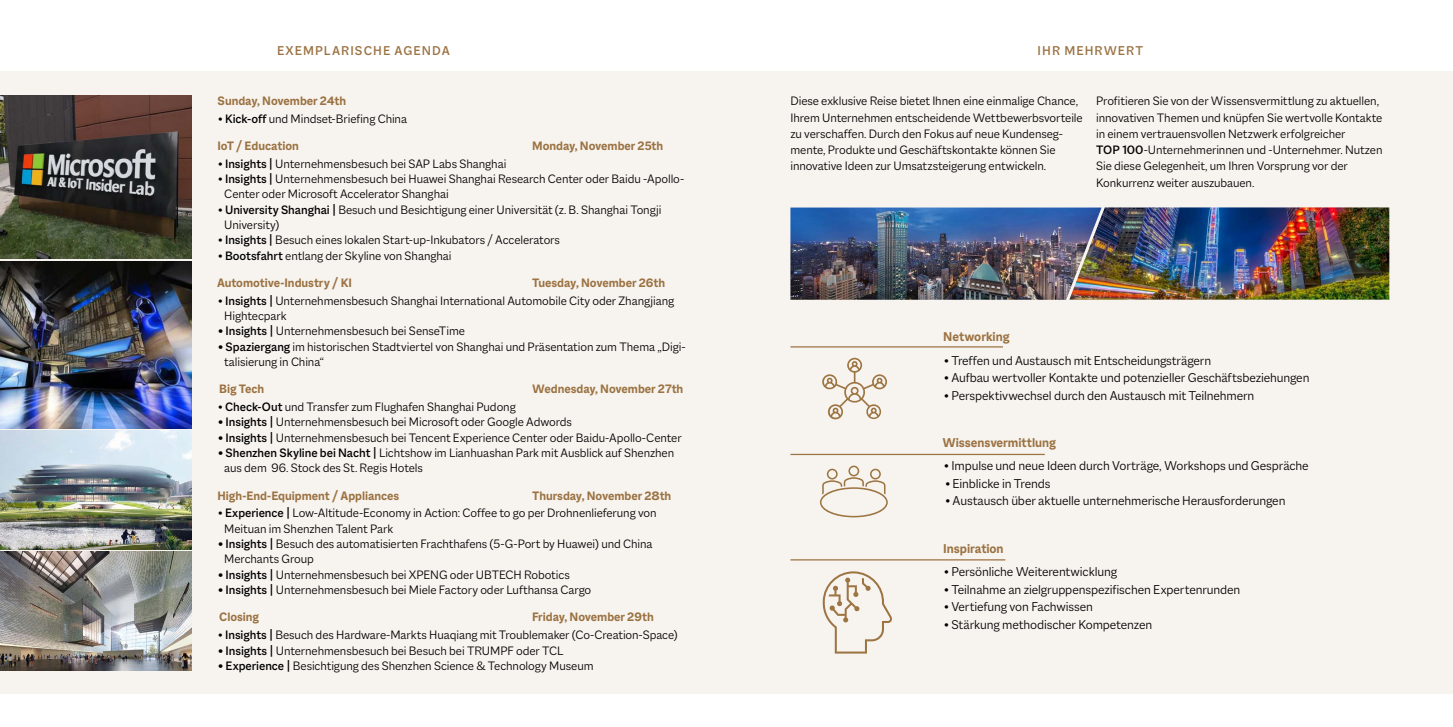
<style>
.page{position:relative;width:1453px;height:727px;background:#fff}
.page>*{position:absolute;margin:0;border:0;box-sizing:border-box;transform-origin:0 0}
.t1{font:300 13.75px "Macklin Sans";letter-spacing:-.005em;color:#000}
.t2{font:700 13.75px "Macklin Sans";letter-spacing:-.005em;color:#9b7242}
.t3{font:500 13.75px "Macklin Sans";letter-spacing:.075em;color:#9b7242}
.t4{font:300 13.12px/16.2px "Macklin Sans";letter-spacing:-.005em;color:#000}
.t5{font:700 13.12px "Macklin Sans";letter-spacing:-.005em;color:#9b7242}
.s1{font-weight:500}
.s2{font-weight:700;color:#9b7242}
</style>
<div class="page">
<div style="left:0;top:71px;width:1453px;height:622px;background:#f7f4ef"></div>
<img style="left:0;top:261px;width:191px;height:167px">
<img style="left:0;top:551px;width:191px;height:118px">
<img style="left:0;top:96px;width:191px;height:162px">
<img style="left:0;top:431px;width:191px;height:118px">
<svg style="left:823px;top:571px;width:69px;height:82px"></svg>
<hr style="left:790px;top:559px;width:215px;height:1px;background:#9b7242">
<hr style="left:790px;top:453px;width:255px;height:2px;background:#9b7242">
<hr style="left:790px;top:346px;width:213px;height:1px;background:#9b7242">
<svg style="left:820px;top:465px;width:68px;height:52px"></svg>
<svg style="left:822px;top:357px;width:65px;height:62px"></svg>
<img style="left:1101px;top:207px;width:288px;height:92px">
<img style="left:790px;top:207px;width:311px;height:92px">
<p class="t3" style="left:277px;top:43px;width:174px">Exemplarische Agen da</p>
<p class="t5" style="left:217px;top:93px;width:130px">Sunday, November 24th</p>
<p class="t4" style="left:217px;top:105px;width:191px;line-height:27.1px">• <span class="s1">Kick-off</span> und Mindset-Briefing China<br><span class="s2">IoT / Education</span></p>
<p class="t5" style="left:532px;top:138px;width:133px">Monday, November 25th</p>
<p class="t4" style="left:218px;top:155px;width:290px">• <span class="s1">Insights |</span> Unternehmensbesuch bei SAP Labs Shanghai</p>
<p class="t4" style="left:224px;top:171px;width:461px;line-height:15.4px;text-indent:-6px">• <span class="s1">Insights |</span> Unternehmensbesuch bei Huawei Shanghai Research Center oder Baidu -Apollo-<br>Center oder Microsoft Accelerator Shanghai</p>
<p class="t4" style="left:224px;top:202px;width:439px;line-height:15.4px;text-indent:-6px">• <span class="s1">University Shanghai |</span> Besuch und Besichtigung einer Universität (z. B. Shanghai Tongji<br>University)</p>
<p class="t4" style="left:218px;top:232px;width:343px">• <span class="s1">Insights |</span> Besuch eines lokalen Start-up-I nkubators / Accelerators</p>
<p class="t4" style="left:217px;top:242px;width:236px;line-height:27.1px">• <span class="s1">Bootsfahrt</span> entlang der Skyline von Shanghai<br><span class="s2">Automotive-Industry / KI</span></p>
<p class="t5" style="left:532px;top:275px;width:134px">Tuesday, November 26th</p>
<p class="t4" style="left:224px;top:293px;width:451px;line-height:15.4px;text-indent:-6px">• <span class="s1">Insights |</span> Unternehmensbesuch Shanghai I nternational Automobile City oder Zhangjiang<br>Hightecpark</p>
<p class="t4" style="left:218px;top:323px;width:248px"><span class="s1">• Insights |</span> Unternehmensbesuch bei SenseTime</p>
<p class="t4" style="left:224px;top:338px;width:463px;line-height:15.4px;text-indent:-6px"><span class="s1">• Spaziergang</span> im historischen Stadtviertel von Shanghai und Präsentation zum Thema „Digi&shy;talisierung in China“</p>
<p class="t5" style="left:219px;top:381px;width:47px">Big Tech</p>
<p class="t5" style="left:532px;top:381px;width:153px">Wednesday, November 27th</p>
<p class="t4" style="left:218px;top:398px;width:299px">• <span class="s1">Check-Out</span> und Transfer zum Flughafen Shanghai Pudong</p>
<p class="t4" style="left:218px;top:414px;width:355px"><span class="s1">• Insights |</span> Unternehmensbesuch bei Microsoft oder Google Adwords</p>
<p class="t4" style="left:218px;top:429px;width:465px"><span class="s1">• Insights |</span> Unternehmensbesuch bei Tencent Experience Center oder Baidu-Apollo-Center</p>
<p class="t4" style="left:224px;top:445px;width:451px;line-height:15.4px;text-indent:-6px"><span class="s1">• Shenzhen Skyline bei Nacht |</span> Lichtshow im Lianhuashan Park mit Ausblick auf Shenzhen aus dem 96. Stock des St. Regis Hotels</p>
<p class="t5" style="left:217px;top:487px;width:183px">High-End-Equipment / Appliances</p>
<p class="t5" style="left:532px;top:487px;width:141px">Thursday, November 28th</p>
<p class="t4" style="left:224px;top:505px;width:434px;line-height:15.4px;text-indent:-6px">• <span class="s1">Experience |</span> Low-Altitude-Economy in Action: Coffee to go per Drohnenlieferung von<br>Meituan im Shenzhen Talent Park</p>
<p class="t4" style="left:224px;top:536px;width:430px;line-height:15.4px;text-indent:-6px"><span class="s1">• Insights |</span> Besuch des automatisierten Frachthafens (5-G-Port by Huawei) und China<br>Merchants Group</p>
<p class="t4" style="left:218px;top:566px;width:353px"><span class="s1">• Insights |</span> Unternehmensbesuch bei XPENG oder UBTECH Robotics</p>
<p class="t4" style="left:218px;top:576px;width:374px;line-height:27.1px"><span class="s1">• Insights |</span> Unternehmensbesuch bei Miele Factory oder Lufthansa Cargo<br><span class="s2">Closing</span></p>
<p class="t5" style="left:532px;top:609px;width:123px">Friday, November 29th</p>
<p class="t4" style="left:218px;top:626px;width:461px">• <span class="s1">Insights |</span> Besuch des Hardware-Markts Huaqiang mit Troublemaker (Co-Creation-Space)</p>
<p class="t4" style="left:218px;top:641px;width:347px"><span class="s1">• Insights |</span> Unternehmensbesuch bei Besuch bei TRU MPF oder TCL</p>
<p class="t4" style="left:218px;top:657px;width:377px"><span class="s1">• Experience |</span> Besichtigung des Shenzhen Science &amp; Technology Museum</p>
<p class="t3" style="left:1037px;top:43px;width:9px">IHR</p>
<p class="t3" style="left:1064px;top:43px;width:11px">MEHR</p>
<p class="t3" style="left:1104px;top:43px;width:41px">WERT</p>
<p class="t4" style="left:790px;top:93px;width:294px">Diese exklusive Reise bietet Ihnen eine einmalige Chance, Ihrem Unternehmen entscheidende Wettbewerbsvorteile zu verschaffen. Durch den Fokus auf neue Kundenseg&shy;mente, Produkte und Geschäftskontakte können Sie innovative I deen zur Umsatzsteigerung entwickeln.</p>
<p class="t4" style="left:1096px;top:93px;width:288px">Profitieren Sie von der Wissensvermittlung zu aktuellen, innovativen Themen und knüpfen Sie wertvolle Kontakte in einem vertrauensvollen Netzwerk erfolgreicher<br><span class="s1">TOP 100</span>-Unternehmerinnen und -Unternehmer. Nutzen Sie diese Gelegenheit, um Ihren Vorsprung vor der Konkurrenz weiter auszubauen.</p>
<p class="t2" style="left:943px;top:329px;width:68px">Networking</p>
<p class="t1" style="left:944px;top:352px;width:268px">• Treffen und Austausch mit Entscheidungsträgern</p>
<p class="t1" style="left:944px;top:369px;width:367px">• Aufbau wertvoller Kontakte und potenzieller Geschäftsbeziehungen</p>
<p class="t1" style="left:944px;top:387px;width:312px">• Perspektivwechsel durch den Austausch mit Teilnehmern</p>
<p class="t2" style="left:942px;top:434px;width:115px">Wissensvermittlung</p>
<p class="t1" style="left:944px;top:458px;width:366px">• Impulse und neue Ideen durch Vorträge, Workshops und Gespräche</p>
<p class="t1" style="left:945px;top:475px;width:107px">• Einblicke in Trends</p>
<p class="t1" style="left:945px;top:493px;width:341px">• Austausch über aktuelle unternehmerische Herausforderungen</p>
<p class="t2" style="left:943px;top:540px;width:62px">Inspiration</p>
<p class="t1" style="left:944px;top:563px;width:174px">• Persönliche Weiterentwicklung</p>
<p class="t1" style="left:944px;top:581px;width:298px">• Teilnahme an zielgruppenspezifischen Expertenrunden</p>
<p class="t1" style="left:944px;top:598px;width:150px">• Vertiefung von Fachwissen</p>
<p class="t1" style="left:944px;top:616px;width:210px">• Stärkung methodischer Kompetenzen</p>
</div>
